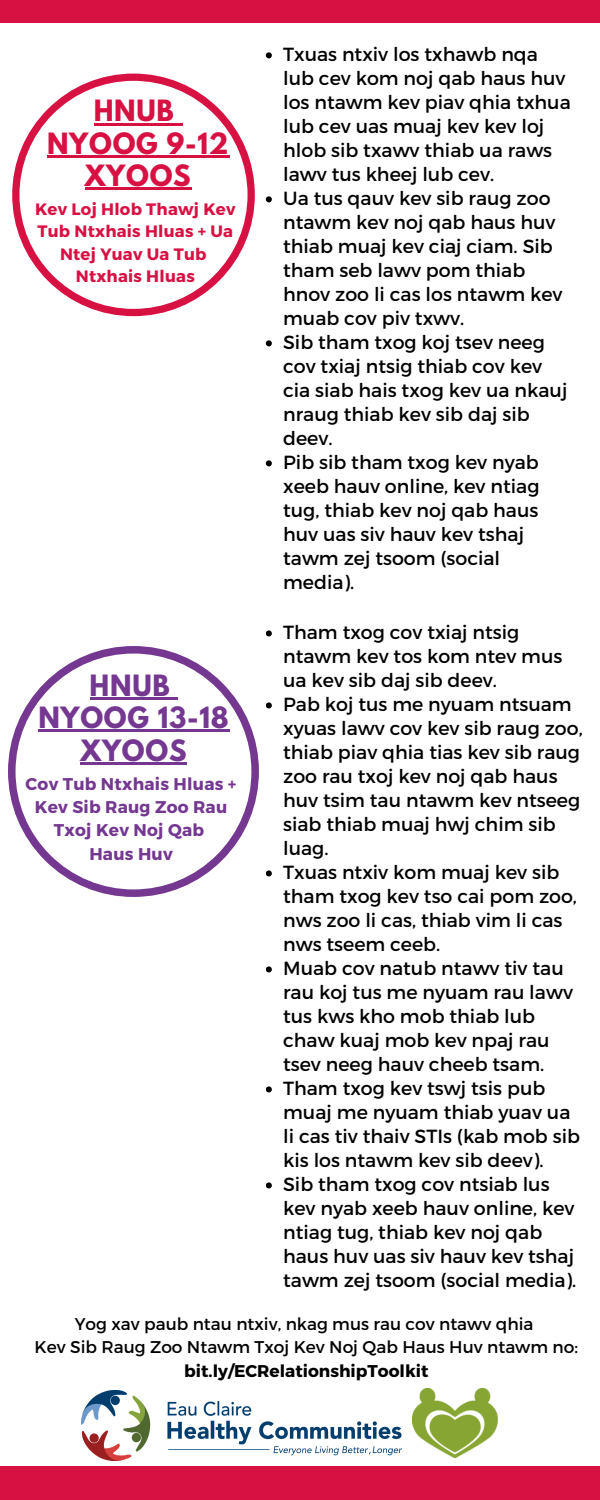
<style>
.page{position:relative;width:600px;height:1500px;background:#fff}
.page>*{position:absolute;margin:0;border:0;box-sizing:border-box;transform-origin:0 0}
.t1{font:700 26px/32.2px "League Spartan";letter-spacing:.03em;color:#743891;text-align:center}
.t2{font:700 26px/32.2px "League Spartan";letter-spacing:.03em;color:#d81143;text-align:center}
.t3{font:19px/24px "Montserrat";color:#000}
.t4{font:17px/23.2px "Montserrat";color:#000;text-align:center}
.t5{font:700 17px/23.2px "Montserrat";letter-spacing:.015em;color:#743891;text-align:center}
.t6{font:700 16.5px/22.5px "Montserrat";letter-spacing:.015em;color:#d81143;text-align:center}
.s1{font-weight:700}
</style>
<div class="page">
<div style="left:0;top:0;width:600px;height:22px;background:#d81143"></div>
<div style="left:0;top:1466px;width:600px;height:34px;background:#d81143"></div>
<svg style="left:12px;top:74px;width:243px;height:242px"></svg>
<hr style="left:94px;top:123px;width:81px;height:2px;background:#d81143">
<svg style="left:175px;top:123px;width:8px;height:2px"></svg>
<hr style="left:47px;top:155px;width:182px;height:2px;background:#d81143">
<hr style="left:85px;top:187px;width:106px;height:3px;background:#d81143">
<svg style="left:8px;top:646px;width:251px;height:251px"></svg>
<svg style="left:266px;top:52px;width:6px;height:6px"></svg>
<svg style="left:266px;top:196px;width:6px;height:6px"></svg>
<svg style="left:266px;top:340px;width:6px;height:6px"></svg>
<svg style="left:266px;top:460px;width:6px;height:6px"></svg>
<svg style="left:266px;top:630px;width:6px;height:6px"></svg>
<svg style="left:266px;top:702px;width:6px;height:6px"></svg>
<svg style="left:266px;top:870px;width:6px;height:6px"></svg>
<svg style="left:266px;top:966px;width:6px;height:6px"></svg>
<svg style="left:266px;top:1086px;width:6px;height:6px"></svg>
<svg style="left:266px;top:1182px;width:6px;height:6px"></svg>
<img style="left:82px;top:1390px;width:319px;height:70px">
<img style="left:412px;top:1389px;width:85px;height:68px">
<hr style="left:90px;top:698px;width:80px;height:2px;background:#743891">
<svg style="left:170px;top:698px;width:8px;height:2px"></svg>
<hr style="left:38px;top:730px;width:192px;height:2px;background:#743891">
<hr style="left:81px;top:762px;width:106px;height:2px;background:#743891">
<p class="t2" style="left:94px;top:98px;width:82px">HNUB</p>
<p class="t2" style="left:47px;top:130px;width:183px">NYOOG 9-12<br>XYOOS</p>
<p class="t6" style="left:35px;top:197px;width:202px">Kev Loj Hlob Thawj Kev<br>Tub Ntxhais Hluas + Ua<br>Ntej Yuav Ua Tub</p>
<p class="t6" style="left:76px;top:264px;width:120px">Ntxhais Hluas</p>
<p class="t1" style="left:90px;top:673px;width:82px">HNUB</p>
<p class="t1" style="left:38px;top:705px;width:192px">NYOOG 13-18<br>XYOOS</p>
<p class="t5" style="left:26px;top:771px;width:212px">Cov Tub Ntxhais Hluas +<br>Kev Sib Raug Zoo Rau<br>Txoj Kev Noj Qab</p>
<p class="t5" style="left:89px;top:841px;width:85px">Haus Huv</p>
<p class="t3" style="left:283px;top:42px;width:289px">Txuas ntxiv los txhawb nqa lub cev kom noj qab haus huv los ntawm kev piav qhia txhua lub cev uas muaj kev kev loj hlob sib txawv thiab ua raws lawv tus kheej lub cev.</p>
<p class="t3" style="left:283px;top:186px;width:281px">Ua tus qauv kev sib raug zoo ntawm kev noj qab haus huv thiab muaj kev ciaj ciam. Sib tham seb lawv pom thiab hnov zoo li cas los ntawm kev muab cov piv txwv.</p>
<p class="t3" style="left:283px;top:330px;width:286px">Sib tham txog koj tsev neeg cov txiaj ntsig thiab cov kev cia siab hais txog kev ua nkauj nraug thiab kev sib daj sib deev.</p>
<p class="t3" style="left:283px;top:450px;width:258px">Pib sib tham txog kev nyab xeeb hauv online, kev ntiag tug, thiab kev noj qab haus huv uas siv hauv kev tshaj tawm zej tsoom (social media).</p>
<p class="t3" style="left:283px;top:620px;width:281px">Tham txog cov txiaj ntsig ntawm kev tos kom ntev mus ua kev sib daj sib deev.</p>
<p class="t3" style="left:283px;top:692px;width:301px">Pab koj tus me nyuam ntsuam xyuas lawv cov kev sib raug zoo, thiab piav qhia tias kev sib raug zoo rau txoj kev noj qab haus huv tsim tau ntawm kev ntseeg siab thiab muaj hwj chim sib luag.</p>
<p class="t3" style="left:283px;top:860px;width:295px">Txuas ntxiv kom muaj kev sib tham txog kev tso cai pom zoo, nws zoo li cas, thiab vim li cas nws tseem ceeb.</p>
<p class="t3" style="left:283px;top:956px;width:291px">Muab cov natub ntawv tiv tau rau koj tus me nyuam rau lawv tus kws kho mob thiab lub chaw kuaj mob kev npaj rau tsev neeg hauv cheeb tsam.</p>
<p class="t3" style="left:283px;top:1076px;width:298px">Tham txog kev tswj tsis pub muaj me nyuam thiab yuav ua li cas tiv thaiv STIs (kab mob sib kis los ntawm kev sib deev).</p>
<p class="t3" style="left:283px;top:1172px;width:295px">Sib tham txog cov ntsiab lus kev nyab xeeb hauv online, kev ntiag tug, thiab kev noj qab haus huv uas siv hauv kev tshaj tawm zej tsoom (social media).</p>
<p class="t4" style="left:75px;top:1312px;width:460px">Yog xav paub ntau ntxiv, nkag mus rau cov ntawv qhia</p>
<p class="t4" style="left:35px;top:1335px;width:545px">Kev Sib Raug Zoo Ntawm Txoj Kev Noj Qab Haus Huv ntawm no: <span class="s1">bit.ly/ECRelationshipToolkit</span></p>
</div>
